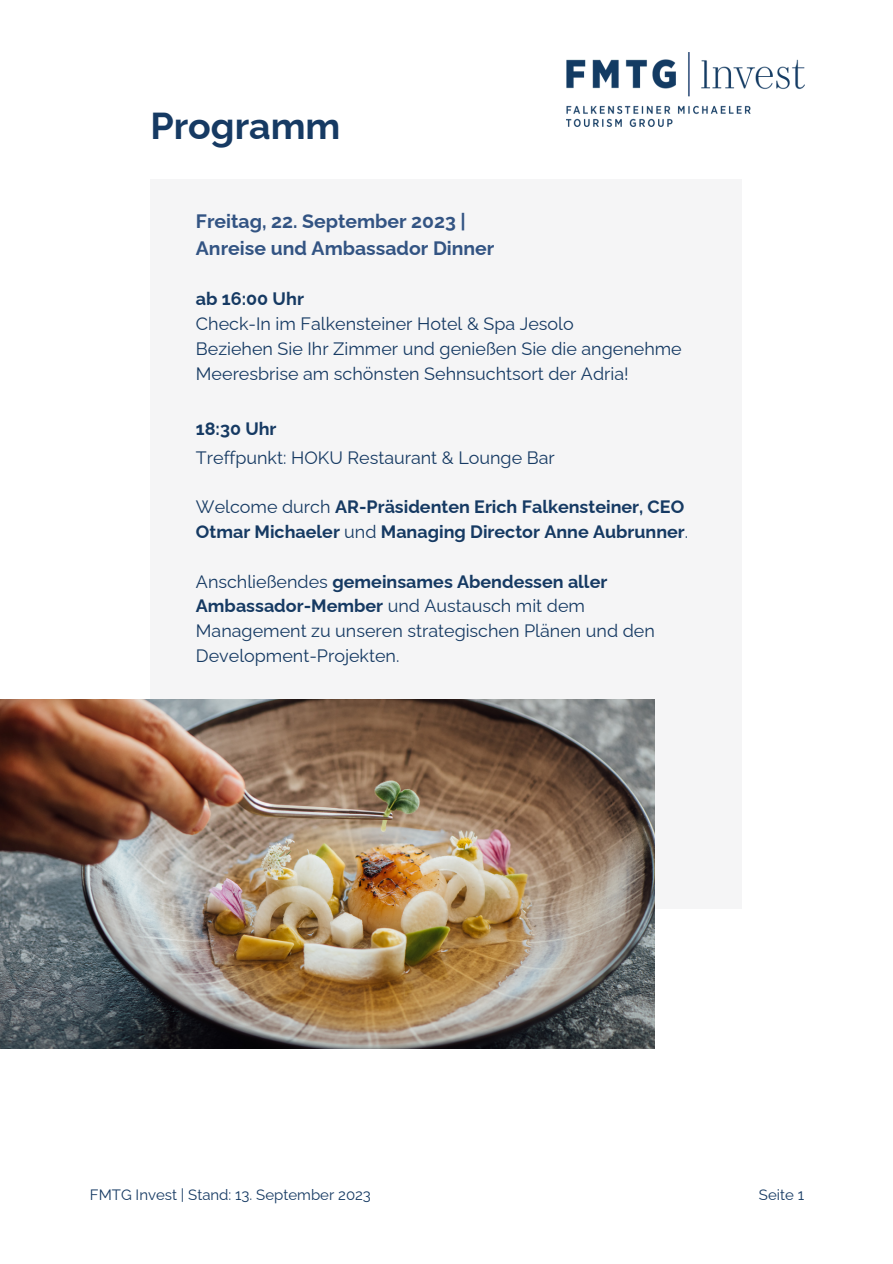
<style>
.page{position:relative;width:893px;height:1264px;background:#fff}
.page>*{position:absolute;margin:0;border:0;box-sizing:border-box;transform-origin:0 0}
.t1{font:700 37.5px "Raleway";color:#163a63}
.t2{font:700 19.35px "Raleway";color:#335483}
.t3{font:700 18px "Raleway";color:#163a63}
.t4{font:17.85px/24.8px "Raleway";color:#163a63}
.t5{font:700 17.85px/24.8px "Raleway";color:#163a63}
.t6{font:15px "Raleway";color:#163a63}
.s1{font-weight:400}
.s2{font-weight:700}
</style>
<div class="page">
<img style="left:566px;top:52px;width:238px;height:75px">
<div style="left:150px;top:178px;width:592px;height:730px;background:#f5f5f6"></div>
<img style="left:0;top:699px;width:654px;height:349px">
<p class="t1" style="left:150px;top:103px;width:192px">Programm</p>
<p class="t2" style="left:196px;top:209px;width:271px">Freitag, 22. September 2023 |</p>
<p class="t2" style="left:196px;top:236px;width:300px">Anreise und Ambassador Dinner</p>
<p class="t3" style="left:196px;top:288px;width:109px">ab 16:00 Uhr</p>
<p class="t4" style="left:196px;top:311px;width:379px">Check-In im Falkensteiner Hotel &amp; Spa Jesolo</p>
<p class="t4" style="left:196px;top:336px;width:487px">Beziehen Sie Ihr Zimmer und genießen Sie die angenehme<br>Meeresbrise am schönsten Sehnsuchtsort der Adria!</p>
<p class="t5" style="left:196px;top:416px;width:82px">18:30 Uhr</p>
<p class="t4" style="left:196px;top:445px;width:360px">Treffpunkt: HOKU Restaurant &amp; Lounge Bar</p>
<p class="t5" style="left:196px;top:494px;width:494px"><span class="s1">Welcome durch</span> AR-Präsidenten Erich Falkensteiner, CEO<br>Otmar Michaeler <span class="s1">und</span> Managing Director Anne Aubrunner<span class="s1">.</span></p>
<p class="t4" style="left:196px;top:569px;width:460px">Anschließendes <span class="s2">gemeinsames Abendessen aller Ambassador-Member</span> und Austausch mit dem Management zu unseren strategischen Plänen und den Development-Projekten.</p>
<p class="t6" style="left:90px;top:1185px;width:282px">FMTG Invest | Stand: 13. September 2023</p>
<p class="t6" style="left:758px;top:1185px;width:47px">Seite 1</p>
</div>
